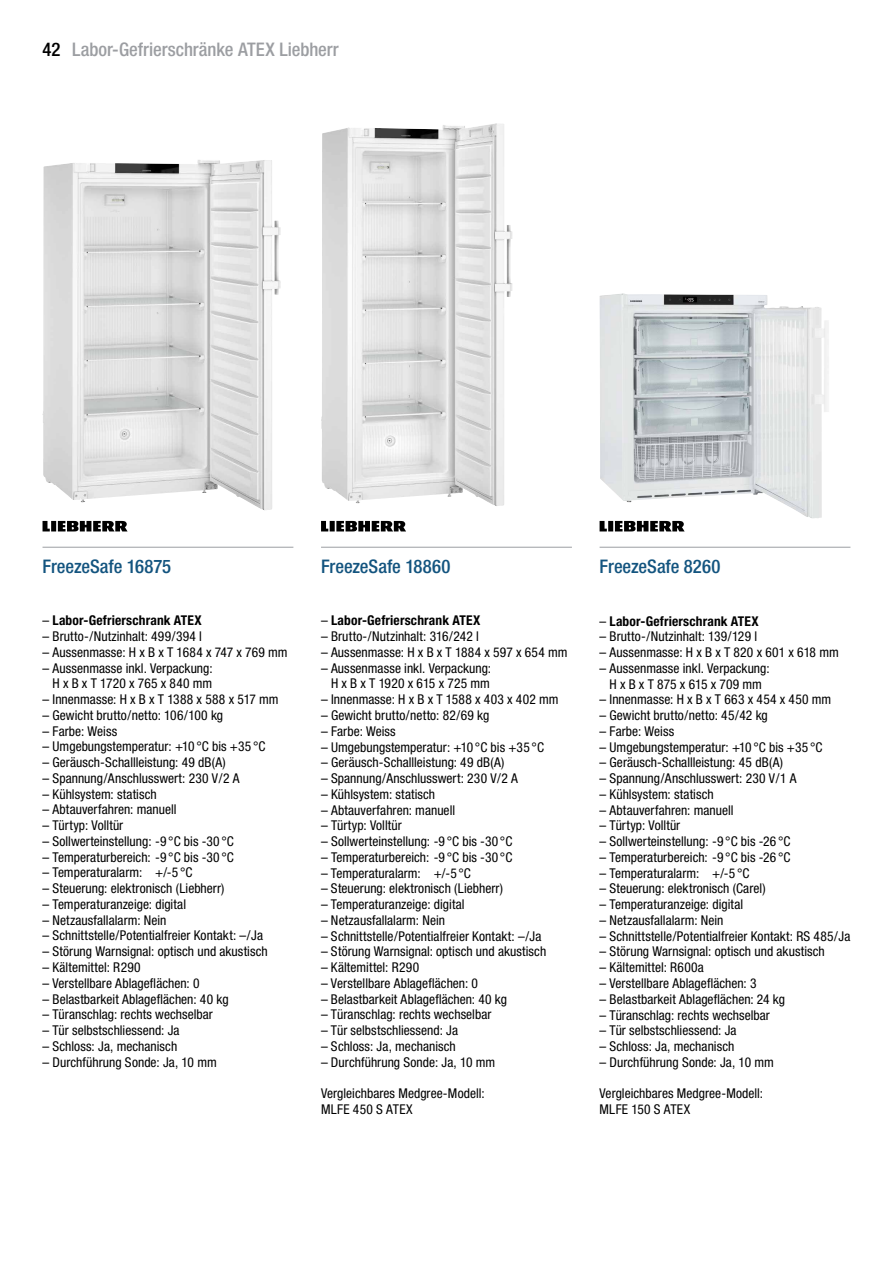
<style>
.page{position:relative;width:893px;height:1263px;background:#fff}
.page>*{position:absolute;margin:0;border:0;box-sizing:border-box;transform-origin:0 0}
.t1{font:500 condensed 18.75px "Helvetica Neue LT Std";color:#13547f}
.t2{font:500 condensed 18.75px "Helvetica Neue LT Std";color:#9c9ea2}
.t3{font:500 condensed 18.75px "Helvetica Neue LT Std";color:#000}
.t4{font:condensed 13.5px/15.8px "Helvetica Neue LT Std";letter-spacing:.005em;color:#000;text-align:right}
.t5{font:700 condensed 13.5px "Helvetica Neue LT Std";letter-spacing:.01em;color:#000}
.s1{font-weight:400}
</style>
<div class="page">
<img style="left:43px;top:160px;width:170px;height:342px">
<img style="left:321px;top:123px;width:178px;height:380px">
<img style="left:600px;top:293px;width:229px;height:225px">
<svg style="left:43px;top:521px;width:85px;height:10px"></svg>
<svg style="left:321px;top:521px;width:85px;height:10px"></svg>
<svg style="left:600px;top:521px;width:85px;height:10px"></svg>
<hr style="left:43px;top:547px;width:250px;height:1px;background:#9c9ea2">
<hr style="left:321px;top:547px;width:251px;height:1px;background:#9c9ea2">
<hr style="left:600px;top:547px;width:250px;height:1px;background:#9c9ea2">
<h1 class="t3" style="left:43px;top:38px;width:20px">42</h1>
<h1 class="t2" style="left:72px;top:38px;width:268px">Labor-Gefrierschränke ATEX Liebherr</h1>
<h1 class="t1" style="left:43px;top:555px;width:130px">FreezeSafe 16875</h1>
<h1 class="t1" style="left:321px;top:555px;width:131px">FreezeSafe 18860</h1>
<h1 class="t1" style="left:600px;top:555px;width:122px">FreezeSafe 8260</h1>
<p class="t5" style="left:43px;top:612px;width:161px"><span class="s1">–</span> Labor-Gefrierschrank ATEX</p>
<p class="t4" style="left:43px;top:628px;width:161px">– Brutto-/Nutzinhalt: 499/394 l</p>
<p class="t4" style="left:43px;top:644px;width:247px">– Aussenmasse: H x B x T 1684 x 747 x 769 mm</p>
<p class="t4" style="left:43px;top:660px;width:172px">– Aussenmasse inkl. Verpackung:<br>H x B x T 1720 x 765 x 840 mm</p>
<p class="t4" style="left:43px;top:691px;width:238px">– Innenmasse: H x B x T 1388 x 588 x 517 mm</p>
<p class="t4" style="left:43px;top:707px;width:182px">– Gewicht brutto/netto: 106/100 kg</p>
<p class="t4" style="left:43px;top:723px;width:76px">– Farbe: Weiss</p>
<p class="t4" style="left:43px;top:739px;width:225px">– Umgebungstemperatur: +10 °C bis +35 °C</p>
<p class="t4" style="left:43px;top:754px;width:185px">– Geräusch-Schallleistung: 49 dB(A)</p>
<p class="t4" style="left:43px;top:770px;width:198px">– Spannung/Anschlusswert: 230 V/2 A</p>
<p class="t4" style="left:43px;top:786px;width:116px">– Kühlsystem: statisch</p>
<p class="t4" style="left:43px;top:802px;width:136px">– Abtauverfahren: manuell</p>
<p class="t4" style="left:43px;top:817px;width:82px">– Türtyp: Volltür</p>
<p class="t4" style="left:43px;top:833px;width:193px">– Sollwerteinstellung: -9 °C bis -30 °C</p>
<p class="t4" style="left:43px;top:849px;width:193px">– Temperaturbereich: -9 °C bis -30 °C</p>
<p class="t4" style="left:42px;top:865px;width:151px">– Temperaturalarm: +/-5 °C</p>
<p class="t4" style="left:42px;top:880px;width:184px">– Steuerung: elektronisch (Liebherr)</p>
<p class="t4" style="left:42px;top:896px;width:145px">– Temperaturanzeige: digital</p>
<p class="t4" style="left:42px;top:912px;width:125px">– Netzausfallalarm: Nein</p>
<p class="t4" style="left:42px;top:928px;width:222px">– Schnittstelle/Potentialfreier Kontakt: –/Ja</p>
<p class="t4" style="left:42px;top:943px;width:227px">– Störung Warnsignal: optisch und akustisch</p>
<p class="t4" style="left:42px;top:959px;width:100px">– Kältemittel: R290</p>
<p class="t4" style="left:42px;top:975px;width:159px">– Verstellbare Ablageflächen: 0</p>
<p class="t4" style="left:42px;top:991px;width:188px">– Belastbarkeit Ablageflächen: 40 kg</p>
<p class="t4" style="left:42px;top:1006px;width:172px">– Türanschlag: rechts wechselbar</p>
<p class="t4" style="left:42px;top:1022px;width:139px">– Tür selbstschliessend: Ja</p>
<p class="t4" style="left:42px;top:1038px;width:136px">– Schloss: Ja, mechanisch</p>
<p class="t4" style="left:42px;top:1054px;width:176px">– Durchführung Sonde: Ja, 10 mm</p>
<p class="t5" style="left:321px;top:612px;width:161px"><span class="s1">–</span> Labor-Gefrierschrank ATEX</p>
<p class="t4" style="left:321px;top:628px;width:159px">– Brutto-/Nutzinhalt: 316/242 l</p>
<p class="t4" style="left:321px;top:644px;width:248px">– Aussenmasse: H x B x T 1884 x 597 x 654 mm</p>
<p class="t4" style="left:321px;top:660px;width:172px">– Aussenmasse inkl. Verpackung:<br>H x B x T 1920 x 615 x 725 mm</p>
<p class="t4" style="left:321px;top:691px;width:239px">– Innenmasse: H x B x T 1588 x 403 x 402 mm</p>
<p class="t4" style="left:321px;top:707px;width:170px">– Gewicht brutto/netto: 82/69 kg</p>
<p class="t4" style="left:321px;top:723px;width:76px">– Farbe: Weiss</p>
<p class="t4" style="left:321px;top:739px;width:225px">– Umgebungstemperatur: +10 °C bis +35 °C</p>
<p class="t4" style="left:321px;top:754px;width:185px">– Geräusch-Schallleistung: 49 dB(A)</p>
<p class="t4" style="left:321px;top:770px;width:198px">– Spannung/Anschlusswert: 230 V/2 A</p>
<p class="t4" style="left:321px;top:786px;width:116px">– Kühlsystem: statisch</p>
<p class="t4" style="left:321px;top:802px;width:136px">– Abtauverfahren: manuell</p>
<p class="t4" style="left:321px;top:817px;width:82px">– Türtyp: Volltür</p>
<p class="t4" style="left:321px;top:833px;width:193px">– Sollwerteinstellung: -9 °C bis -30 °C</p>
<p class="t4" style="left:321px;top:849px;width:193px">– Temperaturbereich: -9 °C bis -30 °C</p>
<p class="t4" style="left:321px;top:865px;width:151px">– Temperaturalarm: +/-5 °C</p>
<p class="t4" style="left:321px;top:880px;width:184px">– Steuerung: elektronisch (Liebherr)</p>
<p class="t4" style="left:321px;top:896px;width:145px">– Temperaturanzeige: digital</p>
<p class="t4" style="left:321px;top:912px;width:125px">– Netzausfallalarm: Nein</p>
<p class="t4" style="left:321px;top:928px;width:222px">– Schnittstelle/Potentialfreier Kontakt: –/Ja</p>
<p class="t4" style="left:321px;top:944px;width:227px">– Störung Warnsignal: optisch und akustisch</p>
<p class="t4" style="left:321px;top:959px;width:100px">– Kältemittel: R290</p>
<p class="t4" style="left:321px;top:975px;width:159px">– Verstellbare Ablageflächen: 0</p>
<p class="t4" style="left:321px;top:991px;width:188px">– Belastbarkeit Ablageflächen: 40 kg</p>
<p class="t4" style="left:321px;top:1007px;width:172px">– Türanschlag: rechts wechselbar</p>
<p class="t4" style="left:321px;top:1022px;width:139px">– Tür selbstschliessend: Ja</p>
<p class="t4" style="left:321px;top:1038px;width:136px">– Schloss: Ja, mechanisch</p>
<p class="t4" style="left:321px;top:1054px;width:176px">– Durchführung Sonde: Ja, 10 mm</p>
<p class="t4" style="left:321px;top:1085px;width:165px;text-align:left">Vergleichbares Medgree-Modell:<br>MLFE 450 S ATEX</p>
<p class="t5" style="left:599px;top:613px;width:161px"><span class="s1">–</span> Labor-Gefrierschrank ATEX</p>
<p class="t4" style="left:599px;top:629px;width:159px">– Brutto-/Nutzinhalt: 139/129 l</p>
<p class="t4" style="left:599px;top:644px;width:241px">– Aussenmasse: H x B x T 820 x 601 x 618 mm</p>
<p class="t4" style="left:599px;top:660px;width:172px;text-align:center">– Aussenmasse inkl. Verpackung:<br>H x B x T 875 x 615 x 709 mm</p>
<p class="t4" style="left:599px;top:692px;width:233px">– Innenmasse: H x B x T 663 x 454 x 450 mm</p>
<p class="t4" style="left:599px;top:707px;width:170px">– Gewicht brutto/netto: 45/42 kg</p>
<p class="t4" style="left:599px;top:723px;width:76px">– Farbe: Weiss</p>
<p class="t4" style="left:599px;top:739px;width:225px">– Umgebungstemperatur: +10 °C bis +35 °C</p>
<p class="t4" style="left:599px;top:755px;width:185px">– Geräusch-Schallleistung: 45 dB(A)</p>
<p class="t4" style="left:599px;top:770px;width:198px">– Spannung/Anschlusswert: 230 V/1 A</p>
<p class="t4" style="left:599px;top:786px;width:116px">– Kühlsystem: statisch</p>
<p class="t4" style="left:599px;top:802px;width:136px">– Abtauverfahren: manuell</p>
<p class="t4" style="left:599px;top:818px;width:82px">– Türtyp: Volltür</p>
<p class="t4" style="left:599px;top:833px;width:193px">– Sollwerteinstellung: -9 °C bis -26 °C</p>
<p class="t4" style="left:599px;top:849px;width:193px">– Temperaturbereich: -9 °C bis -26 °C</p>
<p class="t4" style="left:599px;top:865px;width:151px">– Temperaturalarm: +/-5 °C</p>
<p class="t4" style="left:599px;top:881px;width:168px">– Steuerung: elektronisch (Carel)</p>
<p class="t4" style="left:599px;top:896px;width:145px">– Temperaturanzeige: digital</p>
<p class="t4" style="left:599px;top:912px;width:125px">– Netzausfallalarm: Nein</p>
<p class="t4" style="left:599px;top:928px;width:252px">– Schnittstelle/Potentialfreier Kontakt: RS 485/Ja</p>
<p class="t4" style="left:599px;top:944px;width:227px">– Störung Warnsignal: optisch und akustisch</p>
<p class="t4" style="left:599px;top:959px;width:106px">– Kältemittel: R600a</p>
<p class="t4" style="left:599px;top:975px;width:159px">– Verstellbare Ablageflächen: 3</p>
<p class="t4" style="left:599px;top:991px;width:187px">– Belastbarkeit Ablageflächen: 24 kg</p>
<p class="t4" style="left:599px;top:1007px;width:172px">– Türanschlag: rechts wechselbar</p>
<p class="t4" style="left:599px;top:1022px;width:139px">– Tür selbstschliessend: Ja</p>
<p class="t4" style="left:599px;top:1038px;width:136px">– Schloss: Ja, mechanisch</p>
<p class="t4" style="left:599px;top:1054px;width:176px">– Durchführung Sonde: Ja, 10 mm</p>
<p class="t4" style="left:599px;top:1085px;width:165px;text-align:left">Vergleichbares Medgree-Modell:<br>MLFE 150 S ATEX</p>
</div>
